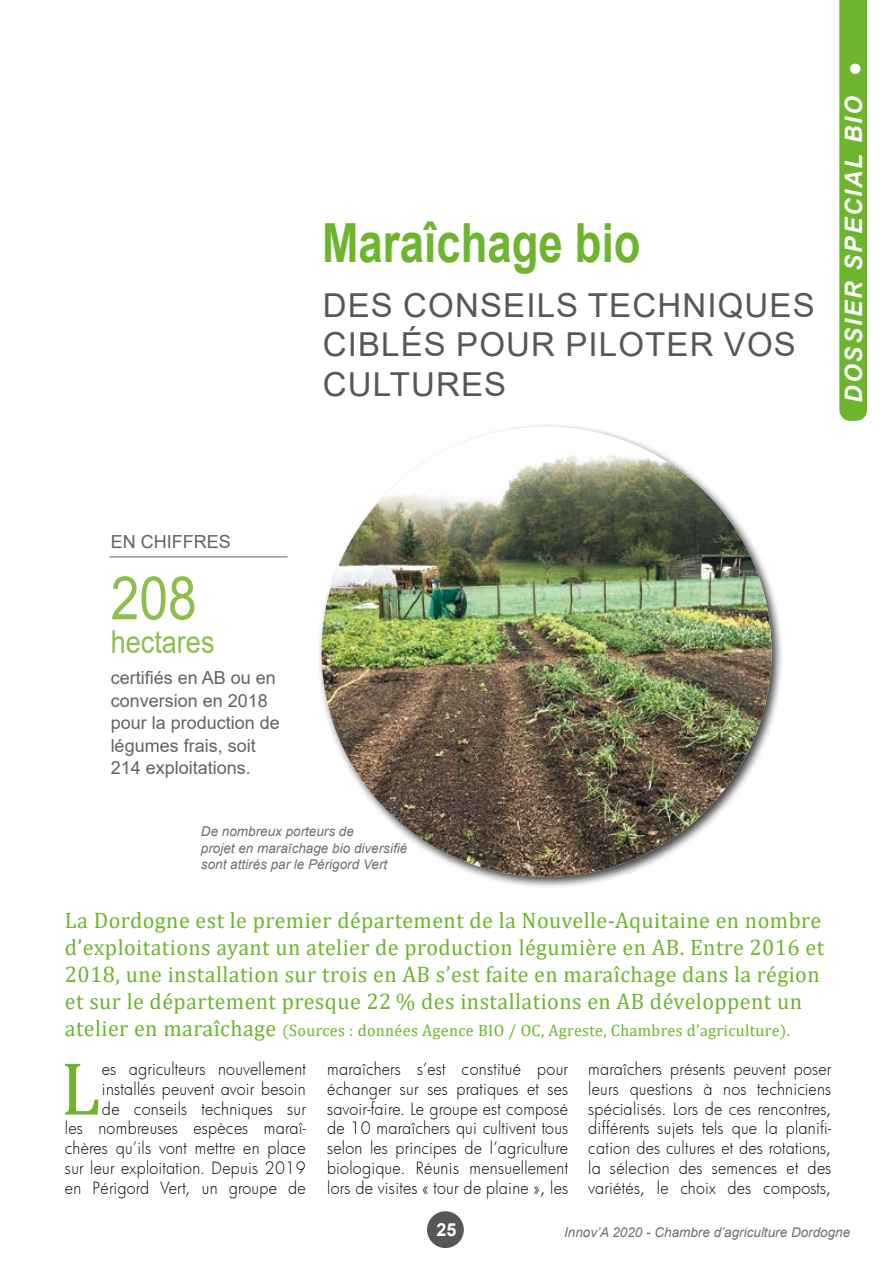
<style>
.page{position:relative;width:893px;height:1263px;background:#fff}
.page>*{position:absolute;margin:0;border:0;box-sizing:border-box;transform-origin:0 0}
.t1{font:75.9px "Cambria Math";color:#6cb52d}
.t2{font:60px "Arial";color:#8abf4b;scale:.86 1}
.t3{font:700 54px "Arial";color:#6cb52d;scale:.81 1}
.t4{font:33px/39.6px "Arial";letter-spacing:.035em;color:#575756}
.t5{font:31.5px "Arial";color:#8abf4b;scale:.86 1}
.t6{font:italic 700 24px "Arial";letter-spacing:.08em;color:#fff}
.t7{font:22.5px/27px "Cambria Math";letter-spacing:.02em;color:#6cb52d}
.t8{font:18px/22.5px "Arial";color:#646363}
.t9{font:700 18px "Arial";color:#fff}
.t10{font:300 16.5px/19.8px "Futura";letter-spacing:.015em;color:#000;text-align:justify}
.t11{font:16.5px "Cambria Math";letter-spacing:.02em;color:#6cb52d}
.t12{font:italic 13.5px/16.2px "Arial";color:#706f6f}
.s1{font-size:22.5px}
</style>
<div class="page">
<div style="left:427px;top:1211px;width:37px;height:37px;background:#575756;border-radius:50%"></div>
<svg style="left:839px;top:0;width:28px;height:421px;background:#70b733"></svg>
<div style="left:317px;top:422px;width:467px;height:467px;background:#000;opacity:.75"></div>
<img style="left:322px;top:427px;width:449px;height:450px;border-radius:225px">
<hr style="left:110px;top:557px;width:177px;height:1px;background:#646363">
<p class="t3" style="left:322px;top:205px;width:395px">Maraîchage bio</p>
<p class="t4" style="left:323px;top:285px;width:493px">DES CONSEILS TECHNIQUES<br>CIBLÉS POUR PILOTER VOS<br>CULTURES</p>
<h3 class="t6" style="left:838px;top:403px;width:342px;rotate:-90deg">DOSSIER SPECIAL BIO ●</h3>
<p class="t8" style="left:111px;top:530px;width:122px">EN CHIFFRES</p>
<p class="t2" style="left:111px;top:557px;width:102px">208</p>
<p class="t5" style="left:111px;top:620px;width:122px">hectares</p>
<p class="t8" style="left:111px;top:667px;width:171px">certifiés en AB ou en conversion en 2018 pour la production de légumes frais, soit<br>214 exploitations.</p>
<p class="t12" style="left:201px;top:824px;width:208px">De nombreux porteurs de<br>projet en maraîchage bio diversifié sont attirés par le Périgord Vert</p>
<p class="t7" style="left:65px;top:907px;width:761px">La Dordogne est le premier département de la Nouvelle-Aquitaine en nombre d’exploitations ayant un atelier de production légumière en AB. Entre 2016 et 2018, une installation sur trois en AB s’est faite en maraîchage dans la région et sur le département presque 22 % des installations en AB développent un</p>
<p class="t11" style="left:65px;top:1021px;width:727px"><span class="s1">atelier en maraîchage</span> (Sources : données Agence BIO / OC, Agreste, Chambres d’agriculture).</p>
<p class="t10" style="left:65px;top:1059px;width:242px;text-align:right">es agriculteurs nouvellement installés peuvent avoir besoin<br>de conseils techniques sur<br>les nombreuses espèces maraî&shy;chères qu’ils vont mettre en place sur leur exploitation. Depuis 2019 en Périgord Vert, un groupe de</p>
<p class="t10" style="left:327px;top:1059px;width:242px">maraîchers s’est constitué pour échanger sur ses pratiques et ses savoir-faire. Le groupe est composé de 10 maraîchers qui cultivent tous selon les principes de l’agriculture biologique. Réunis mensuellement lors de visites « tour de plaine », les</p>
<p class="t1" style="left:61px;top:1044px;width:41px">L</p>
<p class="t10" style="left:588px;top:1059px;width:245px">maraîchers présents peuvent poser leurs questions à nos techniciens spécialisés. Lors de ces rencontres, différents sujets tels que la planifi&shy;cation des cultures et des rotations, la sélection des semences et des variétés, le choix des composts,</p>
<p class="t9" style="left:436px;top:1217px;width:22px">25</p>
<p class="t12" style="left:564px;top:1224px;width:288px">Innov’A 2020 - Chambre d’agriculture Dordogne</p>
</div>
